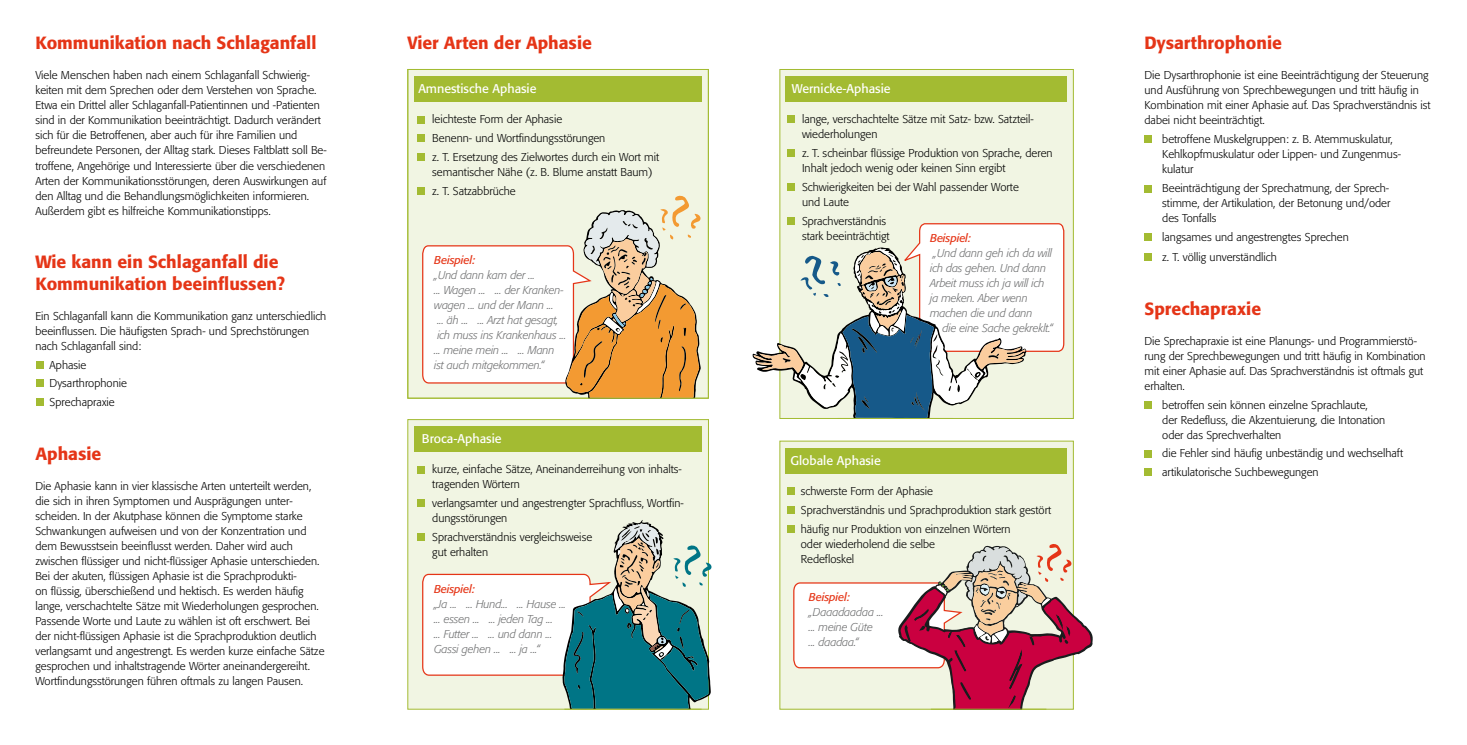
<style>
.page{position:relative;width:1467px;height:745px;background:#fff}
.page>*{position:absolute;margin:0;border:0;box-sizing:border-box;transform-origin:0 0}
.t1{font:500 17.5px/21.2px "Formata";color:#e53517}
.t2{font:12.5px "Formata";color:#fff}
.t3{font:300 11.25px/15px "Formata";color:#000}
.t4{font:italic 300 11.25px/15px "Formata";letter-spacing:-.015em;color:#707172}
.t5{font:italic 11.25px "Formata";letter-spacing:-.015em;color:#e53517}
</style>
<div class="page">
<div style="left:36px;top:360px;width:8px;height:8px;background:#a3bb32"></div>
<div style="left:36px;top:379px;width:8px;height:8px;background:#a3bb32"></div>
<div style="left:36px;top:398px;width:8px;height:8px;background:#a3bb32"></div>
<div style="left:780px;top:441px;width:293px;height:267px;background:#f1f5e3"></div>
<div style="left:785px;top:447px;width:282px;height:26px;background:#a3bb32"></div>
<div style="left:787px;top:486px;width:8px;height:8px;background:#a3bb32"></div>
<div style="left:787px;top:506px;width:8px;height:7px;background:#a3bb32"></div>
<div style="left:787px;top:524px;width:8px;height:8px;background:#a3bb32"></div>
<div style="left:408px;top:69px;width:300px;height:329px;background:#f1f5e3"></div>
<div style="left:415px;top:76px;width:287px;height:26px;background:#a3bb32"></div>
<div style="left:417px;top:116px;width:8px;height:7px;background:#a3bb32"></div>
<div style="left:417px;top:134px;width:8px;height:8px;background:#a3bb32"></div>
<div style="left:417px;top:187px;width:8px;height:8px;background:#a3bb32"></div>
<div style="left:417px;top:153px;width:8px;height:8px;background:#a3bb32"></div>
<div style="left:408px;top:419px;width:300px;height:289px;background:#f1f5e3"></div>
<div style="left:415px;top:426px;width:287px;height:26px;background:#a3bb32"></div>
<div style="left:417px;top:465px;width:8px;height:8px;background:#a3bb32"></div>
<div style="left:417px;top:499px;width:8px;height:8px;background:#a3bb32"></div>
<div style="left:417px;top:532px;width:8px;height:8px;background:#a3bb32"></div>
<div style="left:780px;top:69px;width:293px;height:349px;background:#f1f5e3"></div>
<div style="left:785px;top:76px;width:282px;height:26px;background:#a3bb32"></div>
<div style="left:787px;top:115px;width:8px;height:8px;background:#a3bb32"></div>
<div style="left:787px;top:149px;width:8px;height:8px;background:#a3bb32"></div>
<div style="left:787px;top:183px;width:8px;height:8px;background:#a3bb32"></div>
<div style="left:787px;top:216px;width:8px;height:8px;background:#a3bb32"></div>
<div style="left:1144px;top:400px;width:8px;height:8px;background:#a3bb32"></div>
<div style="left:1144px;top:449px;width:8px;height:8px;background:#a3bb32"></div>
<div style="left:1144px;top:468px;width:8px;height:8px;background:#a3bb32"></div>
<div style="left:1144px;top:253px;width:8px;height:7px;background:#a3bb32"></div>
<div style="left:1144px;top:135px;width:8px;height:8px;background:#a3bb32"></div>
<div style="left:1144px;top:185px;width:8px;height:7px;background:#a3bb32"></div>
<div style="left:1144px;top:233px;width:8px;height:7px;background:#a3bb32"></div>
<svg style="left:793px;top:542px;width:299px;height:167px"></svg>
<hr style="left:931px;top:708px;width:115px;height:1px;background:#a3bb32">
<svg style="left:754px;top:222px;width:311px;height:196px"></svg>
<svg style="left:421px;top:519px;width:291px;height:190px"></svg>
<svg style="left:422px;top:195px;width:279px;height:201px"></svg>
<div style="left:407px;top:69px;width:302px;height:329px;border:1px solid #a3bb32"></div>
<hr style="left:838px;top:418px;width:115px;height:1px;background:#a3bb32">
<hr style="left:564px;top:708px;width:138px;height:1px;background:#a3bb32">
<h1 class="t1" style="left:35px;top:32px;width:283px">Kommunikation nach Schlaganfall</h1>
<p class="t3" style="left:35px;top:68px;width:293px">Viele Menschen haben nach einem Schlaganfall Schwierig&shy;keiten mit dem Sprechen oder dem Verstehen von Sprache.<br>Etwa ein Drittel aller Schlaganfall-Patientinnen und -Patienten sind in der Kommunikation beeinträchtigt. Dadurch verändert sich für die Betroffenen, aber auch für ihre Familien und befreundete Personen, der Alltag stark. Dieses Faltblatt soll Be&shy;troffene, Angehörige und Interessierte über die verschiedenen Arten der Kommunikationsstörungen, deren Auswirkungen auf den Alltag und die Behandlungsmöglichkeiten informieren.<br>Außerdem gibt es hilfreiche Kommunikationstipps.</p>
<h1 class="t1" style="left:35px;top:251px;width:251px">Wie kann ein Schlaganfall die<br>Kommunikation beeinflussen?</h1>
<p class="t3" style="left:35px;top:308px;width:292px">Ein Schlaganfall kann die Kommunikation ganz unterschiedlich beeinflussen. Die häufigsten Sprach- und Sprechstörungen nach Schlaganfall sind:</p>
<p class="t3" style="left:50px;top:355px;width:79px;line-height:18.8px">Aphasie<br>Dysarthrophonie<br>Sprechapraxie</p>
<h1 class="t1" style="left:35px;top:442px;width:67px">Aphasie</h1>
<p class="t3" style="left:35px;top:478px;width:291px">Die Aphasie kann in vier klassische Arten unterteilt werden, die sich in ihren Symptomen und Ausprägungen unter&shy;scheiden. In der Akutphase können die Symptome starke Schwankungen aufweisen und von der Konzentration und dem Bewusstsein beeinflusst werden. Daher wird auch zwischen flüssiger und nicht-flüssiger Aphasie unterschieden.<br>Bei der akuten, flüssigen Aphasie ist die Sprachprodukti-<br>on flüssig, überschießend und hektisch. Es werden häufig lange, verschachtelte Sätze mit Wiederholungen gesprochen.<br>Passende Worte und Laute zu wählen ist oft erschwert. Bei der nicht-flüssigen Aphasie ist die Sprachproduktion deutlich verlangsamt und angestrengt. Es werden kurze einfache Sätze gesprochen und inhaltstragende Wörter aneinandergereiht.<br>Wortfindungsstörungen führen oftmals zu langen Pausen.</p>
<h1 class="t1" style="left:407px;top:32px;width:186px">Vier Arten der Aphasie</h1>
<p class="t2" style="left:418px;top:81px;width:120px">Amnestische Aphasie</p>
<p class="t3" style="left:432px;top:110px;width:228px;line-height:18.8px">leichteste Form der Aphasie<br>Benenn- und Wortfindungsstörungen<br>z. T. Ersetzung des Zielwortes durch ein Wort mit</p>
<p class="t3" style="left:432px;top:162px;width:222px;line-height:18.8px">semantischer Nähe (z. B. Blume anstatt Baum) z. T. Satzabbrüche</p>
<p class="t5" style="left:434px;top:253px;width:42px">Beispiel:</p>
<p class="t4" style="left:434px;top:268px;width:134px">„Und dann kam der ...<br>... Wagen ... ... der Kranken&shy;wagen ... und der Mann ...<br>... äh ... ... Arzt hat gesagt, ich muss ins Krankenhaus ... ... meine mein ... ... Mann ist auch mitgekommen.“</p>
<p class="t2" style="left:422px;top:431px;width:81px">Broca-Aphasie</p>
<p class="t3" style="left:432px;top:462px;width:251px">kurze, einfache Sätze, Aneinanderreihung von inhalts&shy;tragenden Wörtern</p>
<p class="t3" style="left:432px;top:495px;width:253px">verlangsamter und angestrengter Sprachfluss, Wortfin&shy;dungsstörungen</p>
<p class="t3" style="left:432px;top:529px;width:161px">Sprachverständnis vergleichsweise gut erhalten</p>
<p class="t5" style="left:434px;top:582px;width:42px">Beispiel:</p>
<p class="t4" style="left:434px;top:596px;width:134px">„Ja ... ... Hund... ... Hause ... ... essen ... ... jeden Tag ...<br>... Futter ... ... und dann ...<br>Gassi gehen ... ... ja ...“</p>
<p class="t2" style="left:792px;top:81px;width:100px">Wernicke-Aphasie</p>
<p class="t3" style="left:802px;top:112px;width:233px">lange, verschachtelte Sätze mit Satz- bzw. Satzteil&shy;wiederholungen</p>
<p class="t3" style="left:802px;top:146px;width:252px">z. T. scheinbar flüssige Produktion von Sprache, deren<br>Inhalt jedoch wenig oder keinen Sinn ergibt</p>
<p class="t3" style="left:802px;top:179px;width:218px">Schwierigkeiten bei der Wahl passender Worte und Laute</p>
<p class="t3" style="left:802px;top:213px;width:89px">Sprachverständnis stark beeinträchtigt</p>
<p class="t5" style="left:930px;top:231px;width:42px">Beispiel:</p>
<p class="t4" style="left:930px;top:246px;width:124px">„Und dann geh ich da will ich das gehen. Und dann<br>Arbeit muss ich ja will ich ja meken. Aber wenn machen die und dann</p>
<p class="t4" style="left:943px;top:321px;width:112px">die eine Sache gekreklt.“</p>
<p class="t2" style="left:790px;top:452px;width:92px">Globale Aphasie</p>
<p class="t3" style="left:801px;top:481px;width:252px;line-height:18.8px">schwerste Form der Aphasie<br>Sprachverständnis und Sprachproduktion stark gestört häufig nur Produktion von einzelnen Wörtern</p>
<p class="t3" style="left:801px;top:536px;width:136px">oder wiederholend die selbe<br>Redefloskel</p>
<p class="t5" style="left:809px;top:590px;width:42px">Beispiel:</p>
<p class="t4" style="left:809px;top:604px;width:76px">„Daaadaadaa ... ... meine Güte<br>... daadaa.“</p>
<h1 class="t1" style="left:1144px;top:32px;width:139px">Dysarthrophonie</h1>
<p class="t3" style="left:1144px;top:68px;width:288px">Die Dysarthrophonie ist eine Beeinträchtigung der Steuerung und Ausführung von Sprechbewegungen und tritt häufig in Kombination mit einer Aphasie auf. Das Sprachverständnis ist dabei nicht beeinträchtigt.</p>
<p class="t3" style="left:1162px;top:132px;width:240px">betroffene Muskelgruppen: z. B. Atemmuskulatur,<br>Kehlkopfmuskulatur oder Lippen- und Zungenmus&shy;kulatur</p>
<p class="t3" style="left:1162px;top:180px;width:230px;text-align:justify">Beeinträchtigung der Sprechatmung, der Sprech&shy;stimme, der Artikulation, der Betonung und/oder des Tonfalls</p>
<p class="t3" style="left:1162px;top:227px;width:188px;line-height:20px">langsames und angestrengtes Sprechen z. T. völlig unverständlich</p>
<h1 class="t1" style="left:1144px;top:297px;width:118px">Sprechapraxie</h1>
<p class="t3" style="left:1144px;top:333px;width:283px">Die Sprechapraxie ist eine Planungs- und Programmierstö&shy;rung der Sprechbewegungen und tritt häufig in Kombination mit einer Aphasie auf. Das Sprachverständnis ist oftmals gut erhalten.</p>
<p class="t3" style="left:1162px;top:397px;width:224px">betroffen sein können einzelne Sprachlaute, der Redefluss, die Akzentuierung, die Intonation oder das Sprechverhalten</p>
<p class="t3" style="left:1162px;top:444px;width:242px;line-height:18.8px">die Fehler sind häufig unbeständig und wechselhaft artikulatorische Suchbewegungen</p>
</div>
